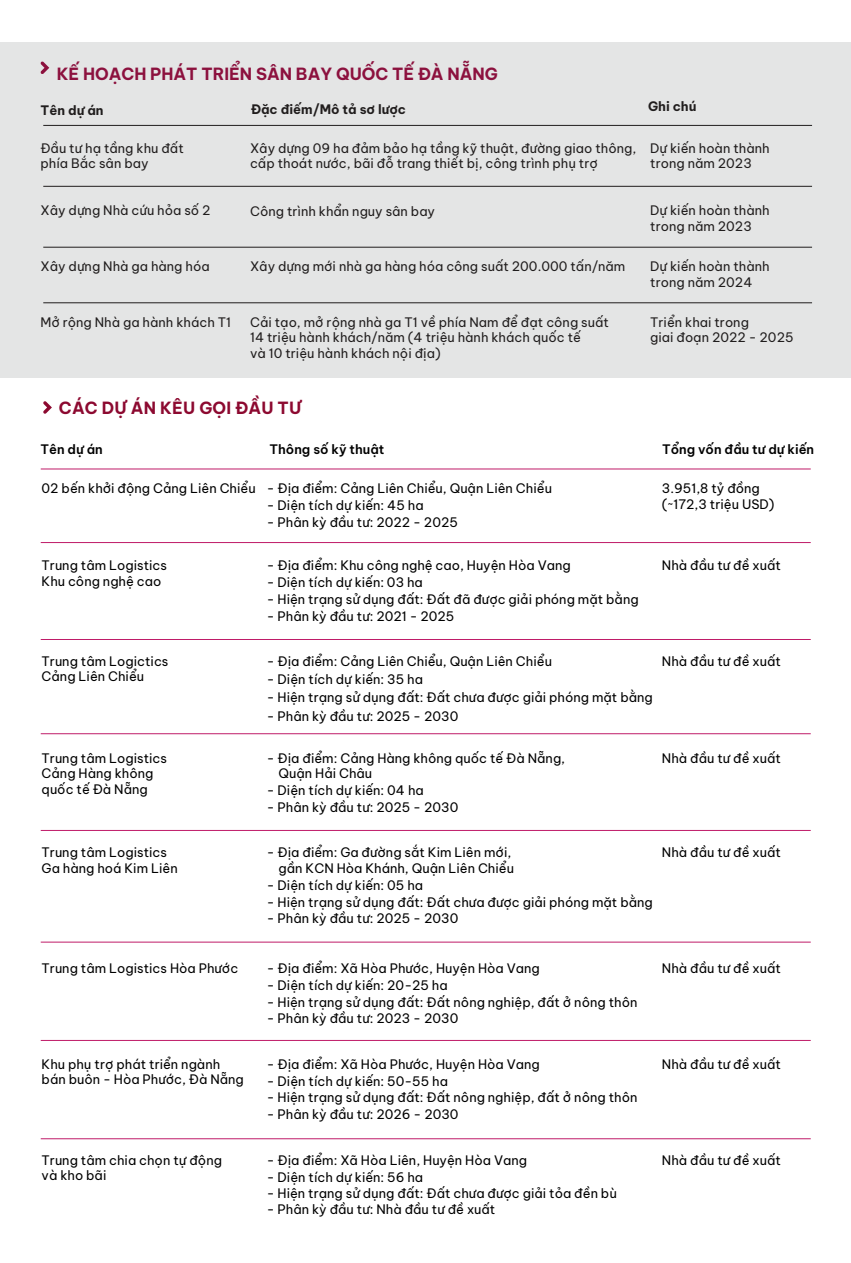
<style>
.page{position:relative;width:851px;height:1263px;background:#fff}
.page>*{position:absolute;margin:0;border:0;box-sizing:border-box;transform-origin:0 0}
.t1{font:700 16.5px "Be Vietnam Pro";color:#8c113e}
.t2{font:700 16.5px "Be Vietnam Pro";letter-spacing:.01em;color:#8c0930}
.t3{font:12.9px/15.5px "Be Vietnam Pro";color:#000}
.t4{font:12.9px/15.5px "Be Vietnam Pro";color:#201d1d}
.t5{font:600 12.9px "Be Vietnam Pro";color:#000}
.t6{font:700 12.9px "Be Vietnam Pro";color:#201d1d}
</style>
<div class="page">
<div style="left:0;top:43px;width:850px;height:335px;background:#e4e5e5"></div>
<svg style="left:43px;top:401px;width:9px;height:13px"></svg>
<hr style="left:43px;top:303px;width:768px;height:1px;background:#201d1d">
<hr style="left:43px;top:247px;width:768px;height:1px;background:#201d1d">
<hr style="left:43px;top:186px;width:768px;height:1px;background:#201d1d">
<hr style="left:43px;top:125px;width:768px;height:1px;background:#201d1d">
<svg style="left:40px;top:61px;width:9px;height:13px"></svg>
<hr style="left:41px;top:469px;width:769px;height:1px;background:#bf1b68">
<hr style="left:41px;top:542px;width:769px;height:1px;background:#bf1b68">
<hr style="left:41px;top:639px;width:769px;height:1px;background:#bf1b68">
<hr style="left:41px;top:733px;width:769px;height:1px;background:#bf1b68">
<hr style="left:41px;top:830px;width:769px;height:1px;background:#bf1b68">
<hr style="left:41px;top:942px;width:769px;height:1px;background:#bf1b68">
<hr style="left:41px;top:1040px;width:769px;height:1px;background:#bf1b68">
<hr style="left:41px;top:1138px;width:769px;height:1px;background:#bf1b68">
<p class="t1" style="left:57px;top:60px;width:442px">KẾ HOẠCH PHÁT TRIỂN SÂN BAY QUỐC TẾ ĐÀ NẴNG</p>
<p class="t6" style="left:41px;top:99px;width:64px">Tên dự án</p>
<p class="t6" style="left:251px;top:98px;width:156px">Đặc điếm/Mô tả sơ lược</p>
<p class="t6" style="left:648px;top:96px;width:50px">Ghi chú</p>
<p class="t4" style="left:40px;top:139px;width:145px">Đầu tư hạ tầng khu đất phía Bắc sân bay</p>
<p class="t4" style="left:250px;top:139px;width:387px">Xây dựng 09 ha đảm bảo hạ tầng kỹ thuật, đường giao thông, cấp thoát nước, bãi đỗ trang thiết bị, công trình phụ trợ</p>
<p class="t4" style="left:650px;top:139px;width:121px">Dự kiến hoàn thành trong năm 2023</p>
<p class="t4" style="left:41px;top:201px;width:171px">Xây dựng Nhà cứu hỏa số 2</p>
<p class="t4" style="left:250px;top:202px;width:186px">Công trình khẩn nguy sân bay</p>
<p class="t4" style="left:650px;top:201px;width:121px">Dự kiến hoàn thành trong năm 2023</p>
<p class="t4" style="left:41px;top:258px;width:171px">Xây dựng Nhà ga hàng hóa</p>
<p class="t4" style="left:250px;top:258px;width:377px">Xây dựng mới nhà ga hàng hóa công suất 200.000 tấn/năm</p>
<p class="t4" style="left:650px;top:258px;width:121px">Dự kiến hoàn thành trong năm 2024</p>
<p class="t4" style="left:41px;top:313px;width:192px">Mở rộng Nhà ga hành khách T1</p>
<p class="t4" style="left:250px;top:313px;width:360px">Cải tạo, mở rộng nhà ga T1 về phía Nam để đạt công suất<br>14 triệu hành khách/năm (4 triệu hành khách quốc tế<br>và 10 triệu hành khách nội địa)</p>
<p class="t4" style="left:650px;top:313px;width:145px">Triển khai trong<br>giai đoạn 2022 - 2025</p>
<p class="t2" style="left:59px;top:393px;width:244px">CÁC DỰ ÁN KÊU GỌI ĐẦU TƯ</p>
<p class="t5" style="left:40px;top:439px;width:64px">Tên dự án</p>
<p class="t5" style="left:269px;top:439px;width:116px">Thông số kỹ thuật</p>
<p class="t3" style="left:267px;top:479px;width:286px">- Địa điểm: Cảng Liên Chiểu, Quận Liên Chiểu</p>
<p class="t3" style="left:267px;top:496px;width:158px">- Diện tích dự kiến: 45 ha</p>
<p class="t3" style="left:267px;top:513px;width:192px">- Phân kỳ đầu tư: 2022 - 2025</p>
<p class="t3" style="left:42px;top:479px;width:215px">02 bến khởi động Cảng Liên Chiểu</p>
<p class="t5" style="left:662px;top:439px;width:154px">Tổng vốn đầu tư dự kiến</p>
<p class="t3" style="left:662px;top:479px;width:114px">3.951,8 tỷ đồng (~172,3 triệu USD)</p>
<p class="t3" style="left:42px;top:557px;width:127px">Trung tâm Logistics<br>Khu công nghệ cao</p>
<p class="t3" style="left:267px;top:557px;width:305px">- Địa điểm: Khu công nghệ cao, Huyện Hòa Vang</p>
<p class="t3" style="left:267px;top:573px;width:157px">- Diện tích dự kiến: 03 ha</p>
<p class="t3" style="left:267px;top:590px;width:373px">- Hiện trạng sử dụng đất: Đất đã được giải phóng mặt bằng</p>
<p class="t3" style="left:267px;top:607px;width:189px">- Phân kỳ đầu tư: 2021 - 2025</p>
<p class="t3" style="left:662px;top:557px;width:120px">Nhà đầu tư đề xuất</p>
<p class="t3" style="left:42px;top:652px;width:128px">Trung tâm Logictics<br>Cảng Liên Chiểu</p>
<p class="t3" style="left:42px;top:749px;width:127px">Trung tâm Logistics<br>Cảng Hàng không quốc tế Đà Nẵng</p>
<p class="t3" style="left:267px;top:652px;width:286px">- Địa điểm: Cảng Liên Chiểu, Quận Liên Chiểu</p>
<p class="t3" style="left:267px;top:670px;width:158px">- Diện tích dự kiến: 35 ha</p>
<p class="t3" style="left:267px;top:689px;width:387px">- Hiện trạng sử dụng đất: Đất chưa được giải phóng mặt bằng</p>
<p class="t3" style="left:267px;top:707px;width:193px">- Phân kỳ đầu tư: 2025 - 2030</p>
<p class="t3" style="left:278px;top:749px;width:288px;text-indent:-12px">- Địa điểm: Cảng Hàng không quốc tế Đà Nẵng,<br>Quận Hải Châu</p>
<p class="t3" style="left:267px;top:781px;width:158px">- Diện tích dự kiến: 04 ha</p>
<p class="t3" style="left:267px;top:798px;width:193px">- Phân kỳ đầu tư: 2025 - 2030</p>
<p class="t3" style="left:662px;top:652px;width:120px">Nhà đầu tư đề xuất</p>
<p class="t3" style="left:662px;top:749px;width:120px">Nhà đầu tư đề xuất</p>
<p class="t3" style="left:42px;top:844px;width:138px">Trung tâm Logistics<br>Ga hàng hoá Kim Liên</p>
<p class="t3" style="left:267px;top:844px;width:249px;text-align:right">- Địa điểm: Ga đường sắt Kim Liên mới, gần KCN Hòa Khánh, Quận Liên Chiểu</p>
<p class="t3" style="left:267px;top:876px;width:158px">- Diện tích dự kiến: 05 ha</p>
<p class="t3" style="left:267px;top:893px;width:387px">- Hiện trạng sử dụng đất: Đất chưa được giải phóng mặt bằng</p>
<p class="t3" style="left:267px;top:910px;width:193px">- Phân kỳ đầu tư: 2025 - 2030</p>
<p class="t3" style="left:662px;top:844px;width:120px">Nhà đầu tư đề xuất</p>
<p class="t3" style="left:42px;top:959px;width:198px">Trung tâm Logistics Hòa Phước</p>
<p class="t3" style="left:267px;top:959px;width:274px">- Địa điểm: Xã Hòa Phước, Huyện Hòa Vang</p>
<p class="t3" style="left:267px;top:976px;width:182px">- Diện tích dự kiến: 20-25 ha</p>
<p class="t3" style="left:267px;top:993px;width:372px">- Hiện trạng sử dụng đất: Đất nông nghiệp, đất ở nông thôn</p>
<p class="t3" style="left:267px;top:1010px;width:193px">- Phân kỳ đầu tư: 2023 - 2030</p>
<p class="t3" style="left:662px;top:959px;width:120px">Nhà đầu tư đề xuất</p>
<p class="t3" style="left:42px;top:1055px;width:204px">Khu phụ trợ phát triển ngành bán buôn - Hòa Phước, Đà Nẵng</p>
<p class="t3" style="left:267px;top:1055px;width:274px">- Địa điểm: Xã Hòa Phước, Huyện Hòa Vang</p>
<p class="t3" style="left:267px;top:1072px;width:183px">- Diện tích dự kiến: 50-55 ha</p>
<p class="t3" style="left:267px;top:1088px;width:372px">- Hiện trạng sử dụng đất: Đất nông nghiệp, đất ở nông thôn</p>
<p class="t3" style="left:267px;top:1105px;width:193px">- Phân kỳ đầu tư: 2026 - 2030</p>
<p class="t3" style="left:662px;top:1055px;width:120px">Nhà đầu tư đề xuất</p>
<p class="t3" style="left:42px;top:1151px;width:182px">Trung tâm chia chọn tự động và kho bãi</p>
<p class="t3" style="left:267px;top:1151px;width:262px">- Địa điểm: Xã Hòa Liên, Huyện Hòa Vang</p>
<p class="t3" style="left:267px;top:1168px;width:158px">- Diện tích dự kiến: 56 ha</p>
<p class="t3" style="left:267px;top:1185px;width:351px">- Hiện trạng sử dụng đất: Đất chưa được giải tỏa đền bù</p>
<p class="t3" style="left:267px;top:1200px;width:230px">- Phân kỳ đầu tư: Nhà đầu tư đề xuất</p>
<p class="t3" style="left:662px;top:1151px;width:120px">Nhà đầu tư đề xuất</p>
</div>
